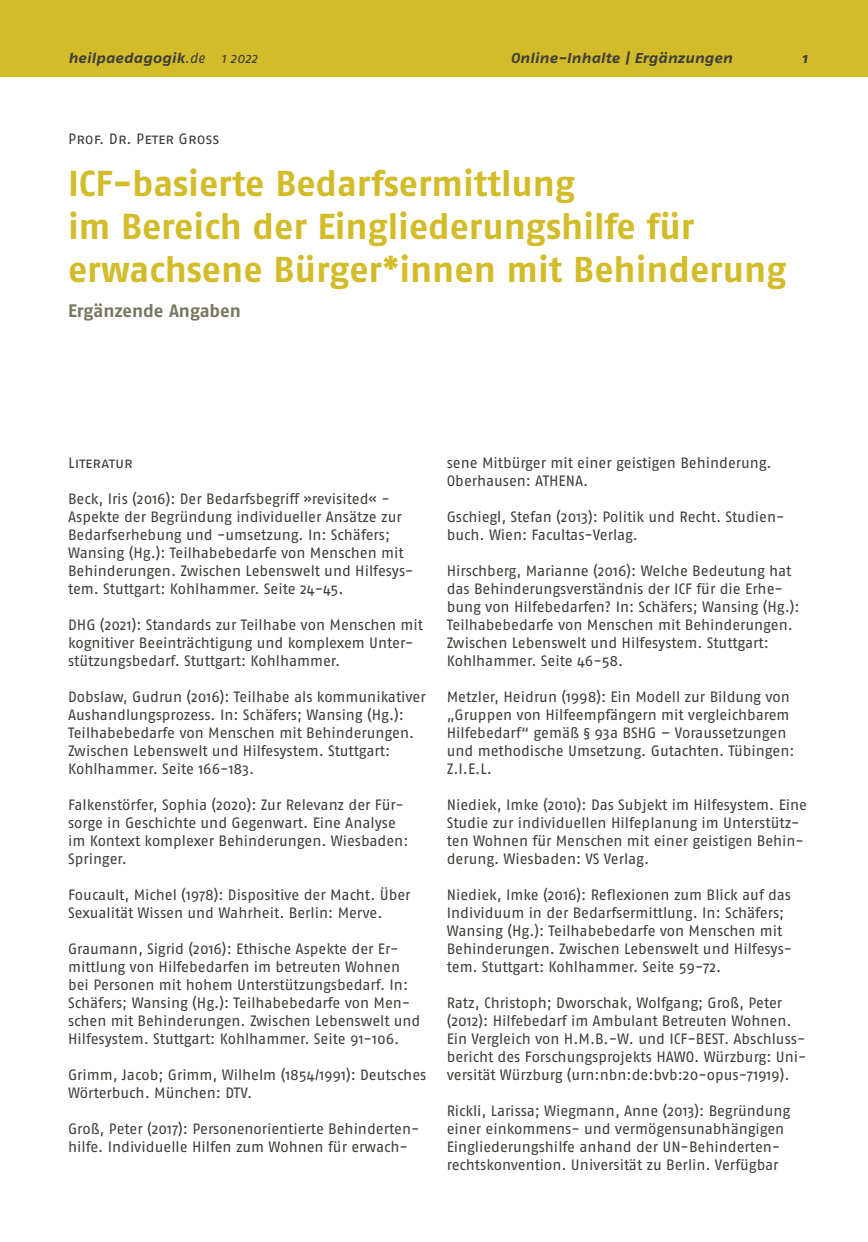
<style>
.page{position:relative;width:868px;height:1242px;background:#fff}
.page>*{position:absolute;margin:0;border:0;box-sizing:border-box;transform-origin:0 0}
.Head_gelb_klein{font:700 36px/43.2px "Fago No";color:#d3bc29}
.Head_gelb_klein-2{font:700 18px "Fago No";color:#787661}
.Text{font:15px/18px "Fago No";letter-spacing:-.005em;color:#3e3d39}
.Autor{font:15px "Fago No Regular Caps";letter-spacing:-.005em;color:#3e3d39}
.t1{font:italic 700 14.25px "Fago Ex";color:#3e3d39}
.s1{font-family:"Fago No";font-weight:400}
</style>
<div class="page">
<div style="left:0;top:0;width:867px;height:77px;background:#d3bc29"></div>
<p class="t1" style="left:68px;top:49px;width:191px">heilpaedagogik<span class="s1">.de 1 2022</span></p>
<p class="t1" style="left:510px;top:49px;width:223px">Online-Inhalte | Ergänzungen</p>
<p class="t1" style="left:801px;top:49px;width:7px">1</p>
<p class="Autor" style="left:68px;top:130px;width:153px">Prof. Dr. Peter Gross</p>
<p class="Head_gelb_klein" style="left:68px;top:161px;width:719px">ICF-basierte Bedarfsermittlung<br>im Bereich der Eingliederungshilfe für erwachsene Bürger*innen mit Behinderung</p>
<p class="Head_gelb_klein-2" style="left:68px;top:300px;width:174px">Ergänzende Angaben</p>
<p class="Autor" style="left:68px;top:454px;width:66px">Literatur</p>
<p class="Text" style="left:68px;top:490px;width:347px">Beck, Iris (2016): Der Bedarfsbegriff »revisited« - Aspekte der Begründung individueller Ansätze zur Bedarfserhebung und -umsetzung. In: Schäfers; Wansing (Hg.): Teilhabebedarfe von Menschen mit Behinderungen. Zwischen Lebenswelt und Hilfesys&shy;tem. Stuttgart: Kohlhammer. Seite 24-45.</p>
<p class="Text" style="left:68px;top:616px;width:356px">DHG (2021): Standards zur Teilhabe von Menschen mit kognitiver Beeinträchtigung und komplexem Unter&shy;stützungsbedarf. Stuttgart: Kohlhammer.</p>
<p class="Text" style="left:68px;top:688px;width:359px">Dobslaw, Gudrun (2016): Teilhabe als kommunikativer Aushandlungsprozess. In: Schäfers; Wansing (Hg.):<br>Teilhabebedarfe von Menschen mit Behinderungen.<br>Zwischen Lebenswelt und Hilfesystem. Stuttgart:<br>Kohlhammer. Seite 166-183.</p>
<p class="Text" style="left:68px;top:796px;width:342px">Falkenstörfer, Sophia (2020): Zur Relevanz der Für&shy;sorge in Geschichte und Gegenwart. Eine Analyse im Kontext komplexer Behinderungen. Wiesbaden:<br>Springer.</p>
<p class="Text" style="left:68px;top:886px;width:344px">Foucault, Michel (1978): Dispositive der Macht. Über<br>Sexualität Wissen und Wahrheit. Berlin: Merve.</p>
<p class="Text" style="left:68px;top:940px;width:354px">Graumann, Sigrid (2016): Ethische Aspekte der Er&shy;mittlung von Hilfebedarfen im betreuten Wohnen bei Personen mit hohem Unterstützungsbedarf. In:<br>Schäfers; Wansing (Hg.): Teilhabebedarfe von Men&shy;schen mit Behinderungen. Zwischen Lebenswelt und Hilfesystem. Stuttgart: Kohlhammer. Seite 91-106.</p>
<p class="Text" style="left:68px;top:1066px;width:360px">Grimm, Jacob; Grimm, Wilhelm (1854/1991): Deutsches<br>Wörterbuch. München: DTV.</p>
<p class="Text" style="left:68px;top:1120px;width:353px">Groß, Peter (2017): Personenorientierte Behinderten&shy;hilfe. Individuelle Hilfen zum Wohnen für erwach-</p>
<p class="Text" style="left:446px;top:454px;width:326px">sene Mitbürger mit einer geistigen Behinderung.<br>Oberhausen: ATHENA.</p>
<p class="Text" style="left:446px;top:508px;width:339px">Gschiegl, Stefan (2013): Politik und Recht. Studien&shy;buch. Wien: Facultas-Verlag.</p>
<p class="Text" style="left:446px;top:562px;width:354px">Hirschberg, Marianne (2016): Welche Bedeutung hat das Behinderungsverständnis der ICF für die Erhe&shy;bung von Hilfebedarfen? In: Schäfers; Wansing (Hg.):<br>Teilhabebedarfe von Menschen mit Behinderungen.<br>Zwischen Lebenswelt und Hilfesystem. Stuttgart:<br>Kohlhammer. Seite 46-58.</p>
<p class="Text" style="left:446px;top:688px;width:349px">Metzler, Heidrun (1998): Ein Modell zur Bildung von „Gruppen von Hilfeempfängern mit vergleichbarem Hilfebedarf“ gemäß § 93a BSHG – Voraussetzungen und methodische Umsetzung. Gutachten. Tübingen:<br>Z.I.E.L.</p>
<p class="Text" style="left:446px;top:796px;width:362px">Niediek, Imke (2010): Das Subjekt im Hilfesystem. Eine Studie zur individuellen Hilfeplanung im Unterstütz&shy;ten Wohnen für Menschen mit einer geistigen Behin&shy;derung. Wiesbaden: VS Verlag.</p>
<p class="Text" style="left:446px;top:886px;width:347px">Niediek, Imke (2016): Reflexionen zum Blick auf das Individuum in der Bedarfsermittlung. In: Schäfers; Wansing (Hg.): Teilhabebedarfe von Menschen mit Behinderungen. Zwischen Lebenswelt und Hilfesys&shy;tem. Stuttgart: Kohlhammer. Seite 59-72.</p>
<p class="Text" style="left:446px;top:994px;width:361px">Ratz, Christoph; Dworschak, Wolfgang; Groß, Peter (2012): Hilfebedarf im Ambulant Betreuten Wohnen.<br>Ein Vergleich von H.M.B.-W. und ICF-BEST. Abschluss&shy;bericht des Forschungsprojekts HAWO. Würzburg: Uni&shy;versität Würzburg (urn:nbn:de:bvb:20-opus-71919).</p>
<p class="Text" style="left:446px;top:1102px;width:345px">Rickli, Larissa; Wiegmann, Anne (2013): Begründung einer einkommens- und vermögensunabhängigen Eingliederungshilfe anhand der UN-Behinderten&shy;rechtskonvention. Universität zu Berlin. Verfügbar</p>
</div>
